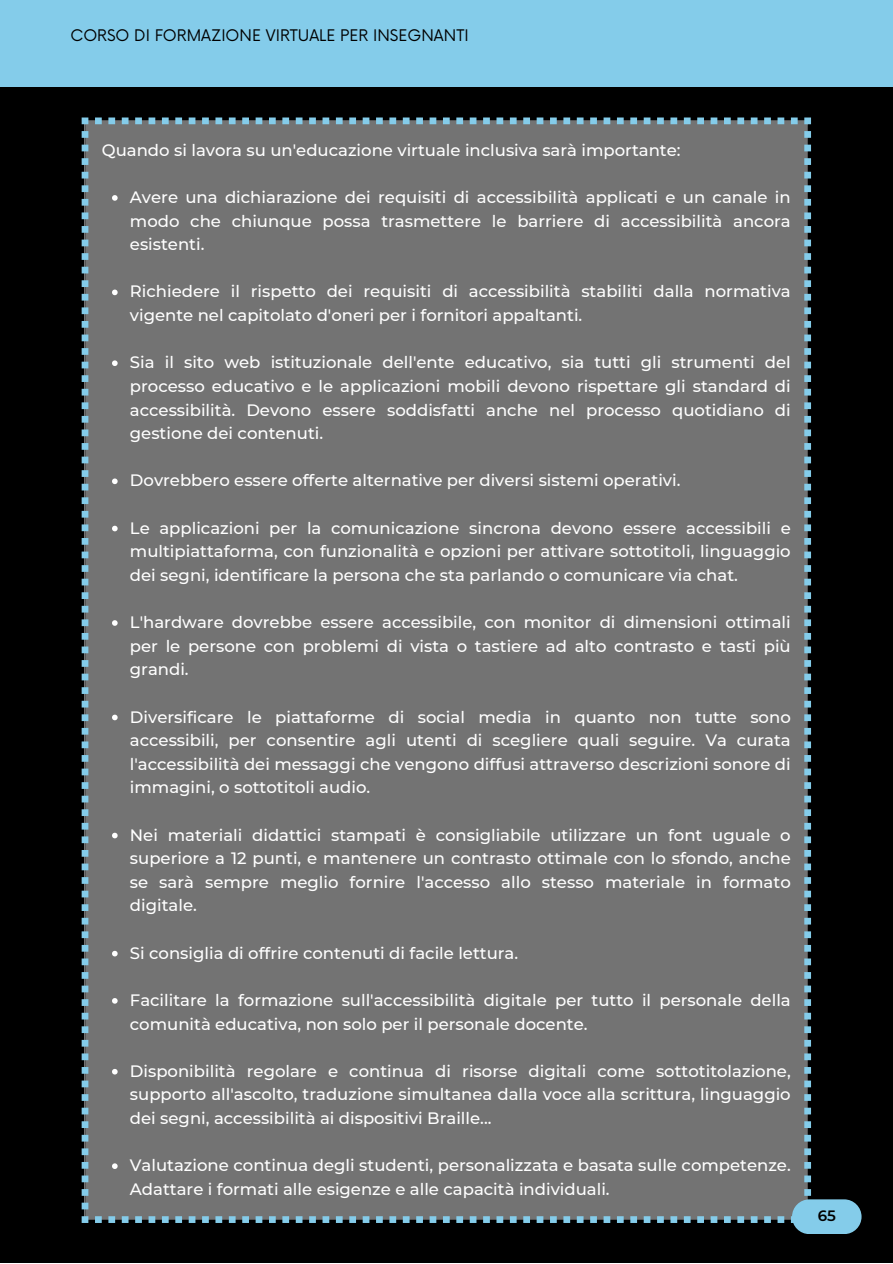
<style>
.page{position:relative;width:893px;height:1264px;background:#fff}
.page>*{position:absolute;margin:0;border:0;box-sizing:border-box;transform-origin:0 0}
.t1{font:500 16.5px/23.5px "Montserrat";color:#fff;text-align:justify}
.t2{font:15.6px "Now";color:#000}
.t3{font:600 15px "Montserrat";color:#000}
</style>
<div class="page">
<div style="left:0;top:0;width:892px;height:1262px;background:#000"></div>
<div style="left:0;top:0;width:892px;height:87px;background:#84ccea"></div>
<div style="left:82px;top:117px;width:729px;height:1105px;background:#737373"></div>
<div style="left:792px;top:1199px;width:69px;height:35px;background:#84ccea;border-radius:17px"></div>
<p class="t2" style="left:70px;top:27px;width:399px">CORSO DI FORMAZIONE VIRTUALE PER INSEGNANTI</p>
<p class="t1" style="left:102px;top:138px;width:580px">Quando si lavora su un'educazione virtuale inclusiva sarà importante:</p>
<p class="t1" style="left:130px;top:185px;width:662px">Avere una dichiarazione dei requisiti di accessibilità applicati e un canale in modo che chiunque possa trasmettere le barriere di accessibilità ancora esistenti.</p>
<p class="t1" style="left:130px;top:280px;width:662px">Richiedere il rispetto dei requisiti di accessibilità stabiliti dalla normativa vigente nel capitolato d'oneri per i fornitori appaltanti.</p>
<p class="t1" style="left:130px;top:350px;width:662px">Sia il sito web istituzionale dell'ente educativo, sia tutti gli strumenti del processo educativo e le applicazioni mobili devono rispettare gli standard di accessibilità. Devono essere soddisfatti anche nel processo quotidiano di gestione dei contenuti.</p>
<p class="t1" style="left:130px;top:468px;width:552px">Dovrebbero essere offerte alternative per diversi sistemi operativi.</p>
<p class="t1" style="left:130px;top:516px;width:662px">Le applicazioni per la comunicazione sincrona devono essere accessibili e multipiattaforma, con funzionalità e opzioni per attivare sottotitoli, linguaggio dei segni, identificare la persona che sta parlando o comunicare via chat.</p>
<p class="t1" style="left:130px;top:610px;width:662px">L'hardware dovrebbe essere accessibile, con monitor di dimensioni ottimali per le persone con problemi di vista o tastiere ad alto contrasto e tasti più grandi.</p>
<p class="t1" style="left:130px;top:704px;width:662px">Diversificare le piattaforme di social media in quanto non tutte sono accessibili, per consentire agli utenti di scegliere quali seguire. Va curata l'accessibilità dei messaggi che vengono diffusi attraverso descrizioni sonore di immagini, o sottotitoli audio.</p>
<p class="t1" style="left:130px;top:823px;width:662px">Nei materiali didattici stampati è consigliabile utilizzare un font uguale o superiore a 12 punti, e mantenere un contrasto ottimale con lo sfondo, anche se sarà sempre meglio fornire l'accesso allo stesso materiale in formato digitale.</p>
<p class="t1" style="left:130px;top:941px;width:390px">Si consiglia di offrire contenuti di facile lettura.</p>
<p class="t1" style="left:130px;top:988px;width:662px">Facilitare la formazione sull'accessibilità digitale per tutto il personale della comunità educativa, non solo per il personale docente.</p>
<p class="t1" style="left:130px;top:1059px;width:662px">Disponibilità regolare e continua di risorse digitali come sottotitolazione, supporto all'ascolto, traduzione simultanea dalla voce alla scrittura, linguaggio dei segni, accessibilità ai dispositivi Braille...</p>
<p class="t1" style="left:130px;top:1153px;width:662px">Valutazione continua degli studenti, personalizzata e basata sulle competenze.<br>Adattare i formati alle esigenze e alle capacità individuali.</p>
<p class="t3" style="left:817px;top:1206px;width:20px">65</p>
</div>
